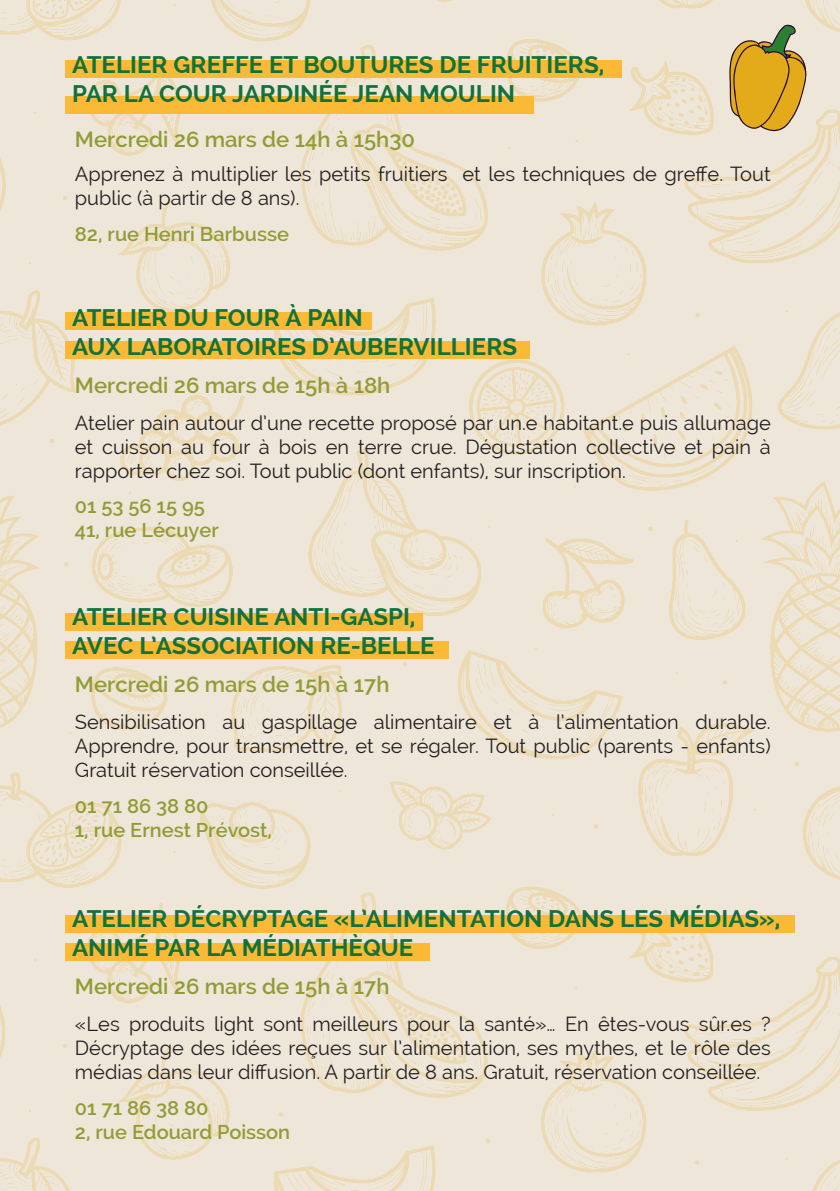
<style>
.page{position:relative;width:840px;height:1191px;background:#fff}
.page>*{position:absolute;margin:0;border:0;box-sizing:border-box;transform-origin:0 0}
.t1{font:700 24px/28.8px "Raleway";color:#13713a}
.t2{font:600 22px "Raleway";color:#919c35}
.t3{font:20px/24px "Raleway";color:#231f20;text-align:justify}
.t4{font:600 20px "Raleway";color:#919c35}
</style>
<div class="page">
<img style="left:0;top:0;width:839px;height:1191px">
<div style="left:65px;top:341px;width:464px;height:18px;background:#faba36"></div>
<div style="left:65px;top:312px;width:307px;height:18px;background:#faba36"></div>
<div style="left:65px;top:60px;width:556px;height:18px;background:#faba36"></div>
<div style="left:65px;top:96px;width:468px;height:17px;background:#faba36"></div>
<div style="left:65px;top:641px;width:383px;height:18px;background:#faba36"></div>
<div style="left:65px;top:613px;width:357px;height:18px;background:#faba36"></div>
<div style="left:65px;top:943px;width:364px;height:18px;background:#faba36"></div>
<div style="left:65px;top:915px;width:728px;height:18px;background:#faba36"></div>
<svg style="left:728px;top:24px;width:78px;height:108px;background:#ceac54"></svg>
<p class="t1" style="left:72px;top:50px;width:533px">ATELIER GREFFE ET BOUTURES DE FRUITIERS,<br>PAR LA COUR JARDINÉE JEAN MOULIN</p>
<p class="t2" style="left:75px;top:126px;width:341px">Mercredi 26 mars de 14h à 15h30</p>
<p class="t3" style="left:75px;top:162px;width:697px">Apprenez à multiplier les petits fruitiers et les techniques de greffe. Tout public (à partir de 8 ans).</p>
<p class="t4" style="left:75px;top:222px;width:215px">82, rue Henri Barbusse</p>
<p class="t1" style="left:72px;top:303px;width:292px">ATELIER DU FOUR À PAIN</p>
<p class="t1" style="left:72px;top:332px;width:446px">AUX LABORATOIRES D’AUBERVILLIERS</p>
<p class="t2" style="left:75px;top:373px;width:317px">Mercredi 26 mars de 15h à 18h</p>
<p class="t3" style="left:75px;top:410px;width:697px">Atelier pain autour d’une recette proposé par un.e habitant.e puis allumage et cuisson au four à bois en terre crue. Dégustation collective et pain à rapporter chez soi. Tout public (dont enfants), sur inscription.</p>
<p class="t4" style="left:75px;top:495px;width:131px">01 53 56 15 95</p>
<p class="t4" style="left:75px;top:519px;width:145px">41, rue Lécuyer</p>
<p class="t1" style="left:72px;top:602px;width:345px">ATELIER CUISINE ANTI-GASPI,</p>
<p class="t1" style="left:72px;top:631px;width:364px">AVEC L’ASSOCIATION RE-BELLE</p>
<p class="t2" style="left:75px;top:672px;width:316px">Mercredi 26 mars de 15h à 17h</p>
<p class="t3" style="left:75px;top:709px;width:697px">Sensibilisation au gaspillage alimentaire et à l’alimentation durable.<br>Apprendre, pour transmettre, et se régaler. Tout public (parents - enfants)<br>Gratuit réservation conseillée.</p>
<p class="t4" style="left:75px;top:794px;width:135px">01 71 86 38 80</p>
<p class="t4" style="left:75px;top:818px;width:198px">1, rue Ernest Prévost,</p>
<p class="t1" style="left:72px;top:904px;width:709px">ATELIER DÉCRYPTAGE «L’ALIMENTATION DANS LES MÉDIAS»,<br>ANIMÉ PAR LA MÉDIATHÈQUE</p>
<p class="t2" style="left:75px;top:974px;width:316px">Mercredi 26 mars de 15h à 17h</p>
<p class="t3" style="left:75px;top:1011px;width:697px">«Les produits light sont meilleurs pour la santé»… En êtes-vous sûr.es ?<br>Décryptage des idées reçues sur l’alimentation, ses mythes, et le rôle des médias dans leur diffusion. A partir de 8 ans. Gratuit, réservation conseillée.</p>
<p class="t4" style="left:75px;top:1096px;width:135px">01 71 86 38 80</p>
<p class="t4" style="left:75px;top:1120px;width:216px">2, rue Edouard Poisson</p>
</div>
